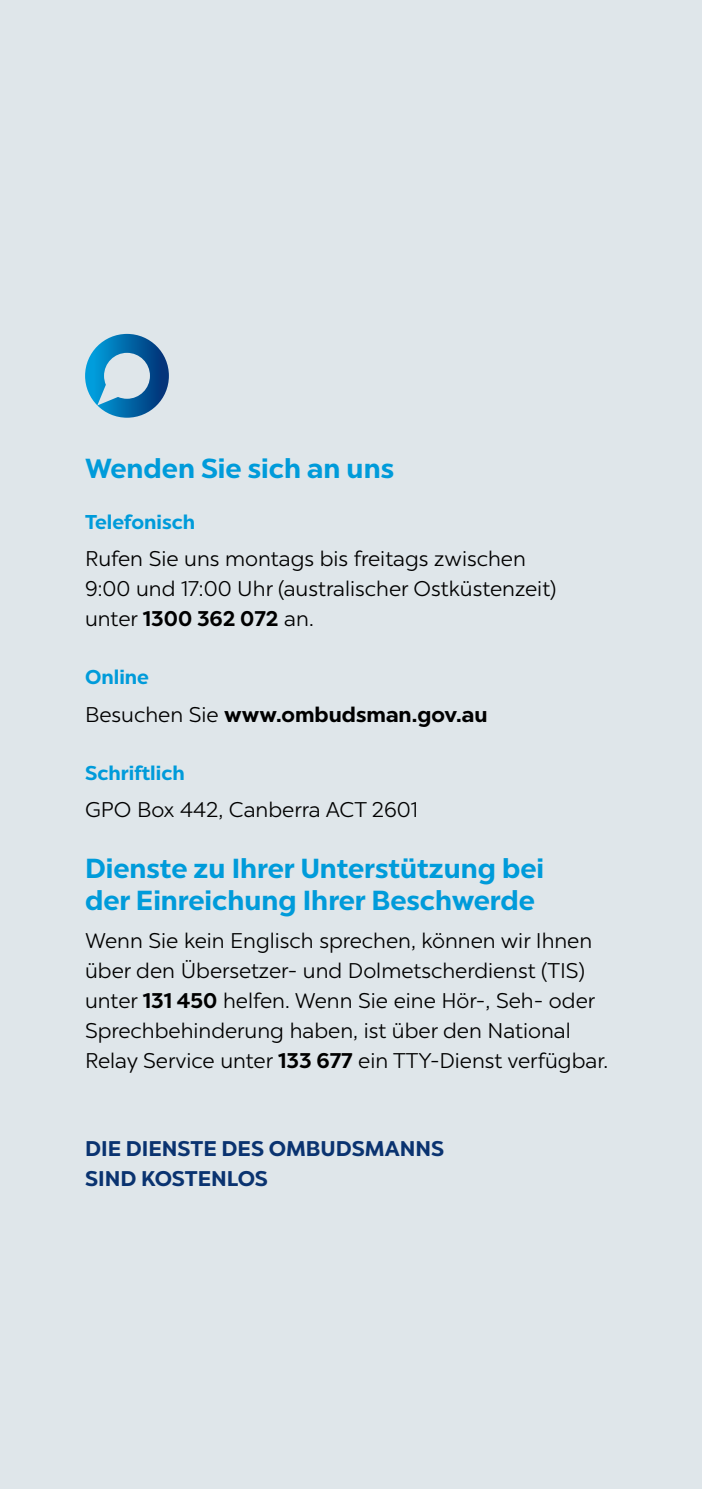
<style>
.page{position:relative;width:702px;height:1489px;background:#fff}
.page>*{position:absolute;margin:0;border:0;box-sizing:border-box;transform-origin:0 0}
.t1{font:700 27.5px/32.5px "Chronica Pro";color:#009bda}
.t2{font:21.25px/30px "Chronica Pro";color:#000}
.t3{font:700 21.25px/30px "Chronica Pro";color:#0a3370}
.t4{font:700 21.25px "Chronica Pro";color:#000}
.t5{font:700 20px "Chronica Pro";color:#009bda}
.s1{font-weight:700}
.s2{font-weight:400}
</style>
<div class="page">
<div style="left:0;top:0;width:702px;height:1488px;background:#dfe6ea"></div>
<svg style="left:85px;top:334px;width:84px;height:83px"></svg>
<p class="t1" style="left:85px;top:451px;width:310px">Wenden Sie sich an uns</p>
<p class="t5" style="left:85px;top:509px;width:112px">Telefonisch</p>
<p class="t2" style="left:85px;top:543px;width:473px">Rufen Sie uns montags bis freitags zwischen<br>9:00 und 17:00 Uhr (australischer Ostküstenzeit) unter <span class="s1">1300 362 072</span> an.</p>
<p class="t5" style="left:85px;top:665px;width:65px">Online</p>
<p class="t4" style="left:85px;top:701px;width:404px"><span class="s2">Besuchen Sie</span> www.ombudsman.gov.au</p>
<p class="t5" style="left:85px;top:760px;width:101px">Schriftlich</p>
<p class="t2" style="left:85px;top:794px;width:334px">GPO Box 442, Canberra ACT 2601</p>
<p class="t1" style="left:85px;top:851px;width:460px">Dienste zu Ihrer Unterstützung bei der Einreichung Ihrer Beschwerde</p>
<p class="t2" style="left:85px;top:925px;width:524px">Wenn Sie kein Englisch sprechen, können wir Ihnen über den Übersetzer- und Dolmetscherdienst (TIS) unter <span class="s1">131 450</span> helfen. Wenn Sie eine Hör-, Seh- oder Sprechbehinderung haben, ist über den National Relay Service unter <span class="s1">133 677</span> ein TTY-Dienst verfügbar.</p>
<p class="t3" style="left:85px;top:1133px;width:360px">DIE DIENSTE DES OMBUDSMANNS<br>SIND KOSTENLOS</p>
</div>
